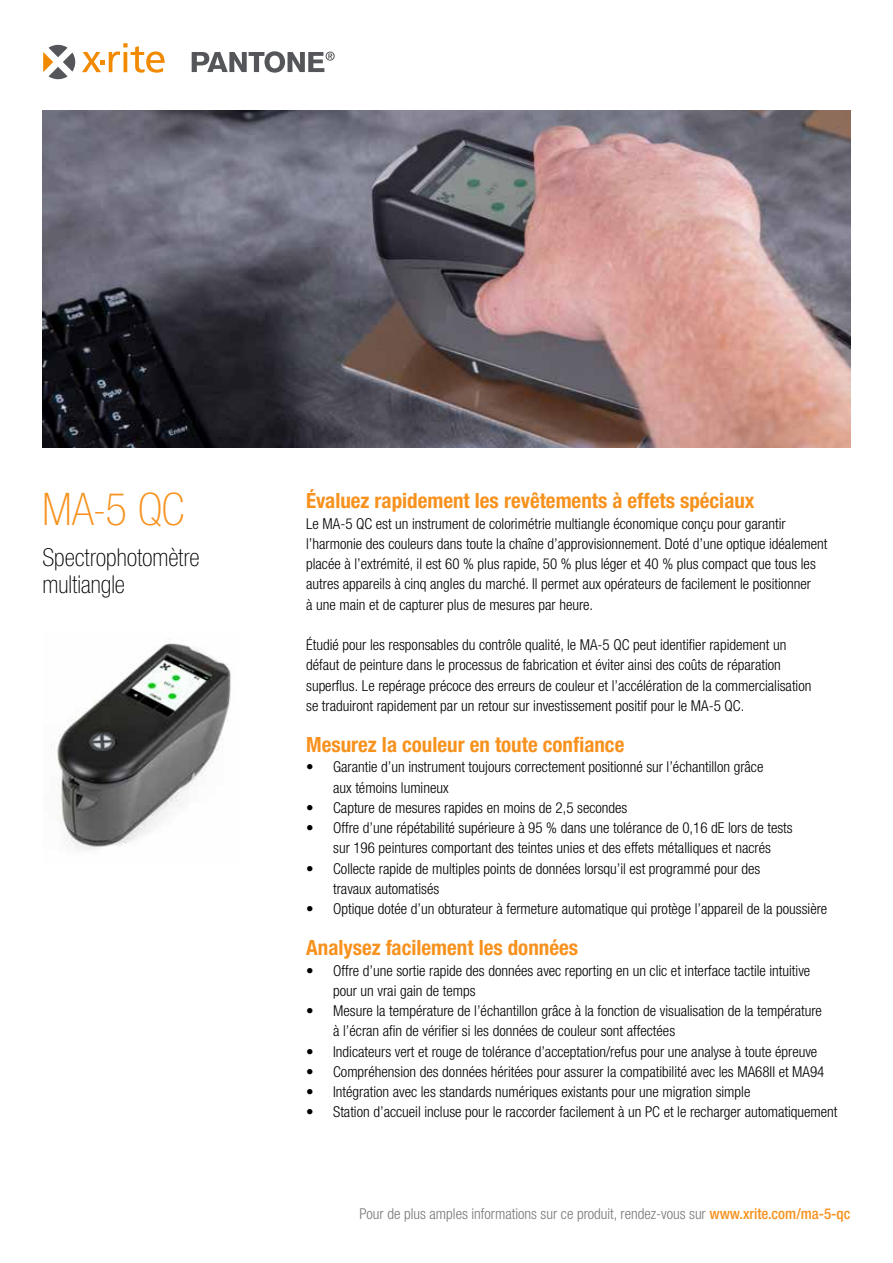
<style>
.page{position:relative;width:893px;height:1263px;background:#fff}
.page>*{position:absolute;margin:0;border:0;box-sizing:border-box;transform-origin:0 0}
.t1{font:100 condensed 45px "Helvetica Neue LT Std";color:#f7921e}
.t2{font:100 condensed 24.75px/27px "Helvetica Neue LT Std";color:#000}
.t3{font:700 condensed 21px "Helvetica Neue LT Std";color:#f7921e}
.t4{font:300 condensed 15px/20.2px "Helvetica Neue LT Std";color:#000}
.t5{font:300 condensed 15px "Helvetica Neue LT Std";color:#77787b}
.s1{font-weight:500;color:#f7921e}
</style>
<div class="page">
<img style="left:43px;top:111px;width:807px;height:336px">
<svg style="left:192px;top:51px;width:143px;height:22px"></svg>
<svg style="left:82px;top:43px;width:83px;height:30px"></svg>
<svg style="left:43px;top:45px;width:32px;height:34px"></svg>
<img style="left:54px;top:641px;width:177px;height:209px">
<h1 class="t1" style="left:43px;top:484px;width:143px">MA-5 QC</h1>
<h3 class="t3" style="left:306px;top:488px;width:450px">Évaluez rapidement les revêtements à effets spéciaux</h3>
<p class="t4" style="left:306px;top:513px;width:523px">Le MA-5 QC est un instrument de colorimétrie multiangle économique conçu pour garantir l’harmonie des couleurs dans toute la chaîne d’approvisionnement. Doté d’une optique idéalement placée à l’extrémité, il est 60 % plus rapide, 50 % plus léger et 40 % plus compact que tous les autres appareils à cinq angles du marché. Il permet aux opérateurs de facilement le positionner<br>à une main et de capturer plus de mesures par heure.</p>
<p class="t4" style="left:306px;top:634px;width:507px">Étudié pour les responsables du contrôle qualité, le MA-5 QC peut identifier rapidement un défaut de peinture dans le processus de fabrication et éviter ainsi des coûts de réparation superflus. Le repérage précoce des erreurs de couleur et l’accélération de la commercialisation se traduiront rapidement par un retour sur investissement positif pour le MA-5 QC.</p>
<h3 class="t3" style="left:306px;top:732px;width:320px">Mesurez la couleur en toute confiance</h3>
<p class="t4" style="left:333px;top:757px;width:432px;text-indent:-27px">• Garantie d’un instrument toujours correctement positionné sur l’échantillon grâce aux témoins lumineux</p>
<p class="t4" style="left:306px;top:797px;width:323px">• Capture de mesures rapides en moins de 2,5 secondes</p>
<p class="t4" style="left:306px;top:817px;width:488px;text-align:center">• Offre d’une répétabilité supérieure à 95 % dans une tolérance de 0,16 dE lors de tests sur 196 peintures comportant des teintes unies et des effets métalliques et nacrés</p>
<p class="t4" style="left:333px;top:858px;width:429px;text-indent:-27px">• Collecte rapide de multiples points de données lorsqu’il est programmé pour des travaux automatisés</p>
<p class="t4" style="left:306px;top:898px;width:523px">• Optique dotée d’un obturateur à fermeture automatique qui protège l’appareil de la poussière</p>
<h3 class="t3" style="left:306px;top:935px;width:273px">Analysez facilement les données</h3>
<p class="t4" style="left:333px;top:960px;width:479px;text-indent:-27px">• Offre d’une sortie rapide des données avec reporting en un clic et interface tactile intuitive pour un vrai gain de temps</p>
<p class="t4" style="left:333px;top:1000px;width:490px;text-indent:-27px">• Mesure la température de l’échantillon grâce à la fonction de visualisation de la température à l’écran afin de vérifier si les données de couleur sont affectées</p>
<p class="t4" style="left:306px;top:1041px;width:513px">• Indicateurs vert et rouge de tolérance d’acceptation/refus pour une analyse à toute épreuve</p>
<p class="t4" style="left:306px;top:1061px;width:520px">• Compréhension des données héritées pour assurer la compatibilité avec les MA68II et MA94</p>
<p class="t4" style="left:306px;top:1081px;width:446px">• Intégration avec les standards numériques existants pour une migration simple</p>
<p class="t4" style="left:306px;top:1102px;width:533px">• Station d’accueil incluse pour le raccorder facilement à un PC et le recharger automatiquement</p>
<h2 class="t2" style="left:43px;top:544px;width:158px">Spectrophotomètre multiangle</h2>
<p class="t5" style="left:359px;top:1205px;width:493px">Pour de plus amples informations sur ce produit, rendez-vous sur <span class="s1">www.xrite.com/ma-5-qc</span></p>
</div>
